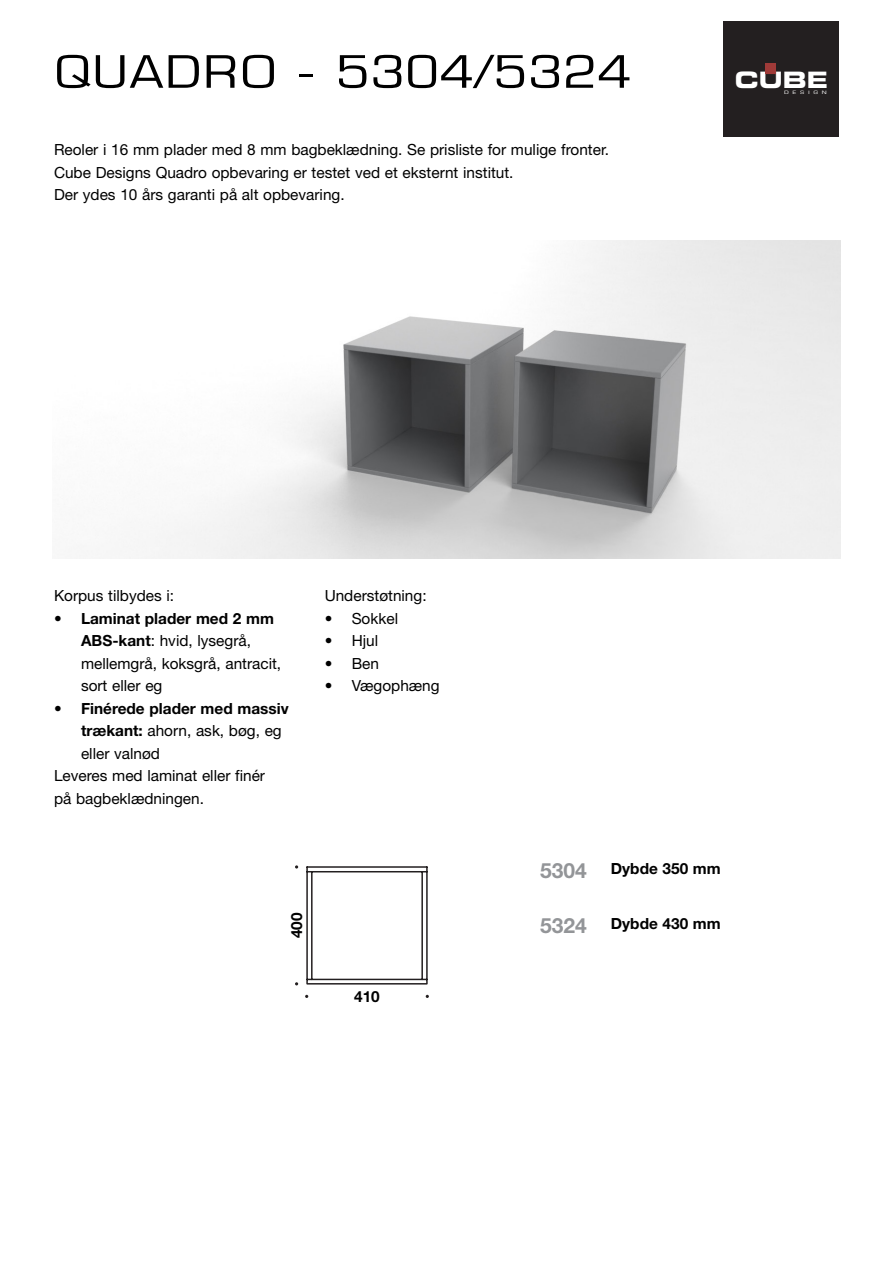
<style>
.page{position:relative;width:893px;height:1263px;background:#fff}
.page>*{position:absolute;margin:0;border:0;box-sizing:border-box;transform-origin:0 0}
.Normal{font:condensed 45px "Eurostile LT Std";letter-spacing:.015em;color:#000;scale:1.35 1}
.t1{font:22.65px "Eurostile LT Std Bold Ex 2";color:#fff}
.Normal-2{font:700 21px "Helvetica Neue LT Std";color:#939598}
.Normal-3{font:15.3px/22.5px "Helvetica Neue LT Std";color:#000}
.Normal-4{font:700 15.3px/22.5px "Helvetica Neue LT Std";color:#000}
.t2{font:condensed 4.65px "Eurostile LT Std";letter-spacing:.47em;color:#fff;scale:1.69 1}
.s1{font-weight:700}
.s2{font-weight:400}
</style>
<div class="page">
<img style="left:129px;top:240px;width:711px;height:318px">
<div style="left:724px;top:22px;width:115px;height:115px;background:#231f20"></div>
<svg style="left:765px;top:63px;width:11px;height:11px"></svg>
<svg style="left:306px;top:866px;width:122px;height:119px"></svg>
<p class="Normal" style="left:54px;top:45px;width:429px">QUADRO - 5304/5324</p>
<p class="Normal-3" style="left:54px;top:138px;width:557px">Reoler i 16 mm plader med 8 mm bagbeklædning. Se prisliste for mulige fronter.</p>
<p class="Normal-3" style="left:54px;top:161px;width:461px">Cube Designs Quadro opbevaring er testet ved et eksternt institut.</p>
<p class="Normal-3" style="left:54px;top:183px;width:292px">Der ydes 10 års garanti på alt opbevaring.</p>
<p class="t1" style="left:735px;top:64px;width:95px">CUBE</p>
<p class="t2" style="left:784px;top:89px;width:27px">DESIGN</p>
<p class="Normal-3" style="left:54px;top:584px;width:122px">Korpus tilbydes i:</p>
<p class="Normal-3" style="left:81px;top:607px;width:202px;text-indent:-27px"><span class="s1">• Laminat plader med 2 mm<br>ABS-kant</span>: hvid, lysegrå, mellemgrå, koksgrå, antracit, sort eller eg</p>
<p class="Normal-4" style="left:81px;top:697px;width:209px;text-indent:-27px">• Finérede plader med massiv trækant: <span class="s2">ahorn, ask, bøg, eg eller valnød</span></p>
<p class="Normal-3" style="left:54px;top:764px;width:213px">Leveres med laminat eller finér</p>
<p class="Normal-3" style="left:54px;top:787px;width:151px">på bagbeklædningen.</p>
<p class="Normal-3" style="left:325px;top:584px;width:103px">Understøtning:</p>
<p class="Normal-3" style="left:325px;top:607px;width:75px">• Sokkel</p>
<p class="Normal-3" style="left:325px;top:629px;width:55px">• Hjul</p>
<p class="Normal-3" style="left:325px;top:652px;width:56px">• Ben</p>
<p class="Normal-3" style="left:325px;top:674px;width:116px">• Vægophæng</p>
<p class="Normal-4" style="left:285px;top:938px;width:27px;rotate:-90deg">400</p>
<p class="Normal-4" style="left:354px;top:985px;width:27px">410</p>
<p class="Normal-2" style="left:540px;top:858px;width:48px">5304</p>
<p class="Normal-2" style="left:540px;top:913px;width:48px">5324</p>
<p class="Normal-4" style="left:611px;top:857px;width:111px">Dybde 350 mm</p>
<p class="Normal-4" style="left:611px;top:912px;width:111px">Dybde 430 mm</p>
</div>
